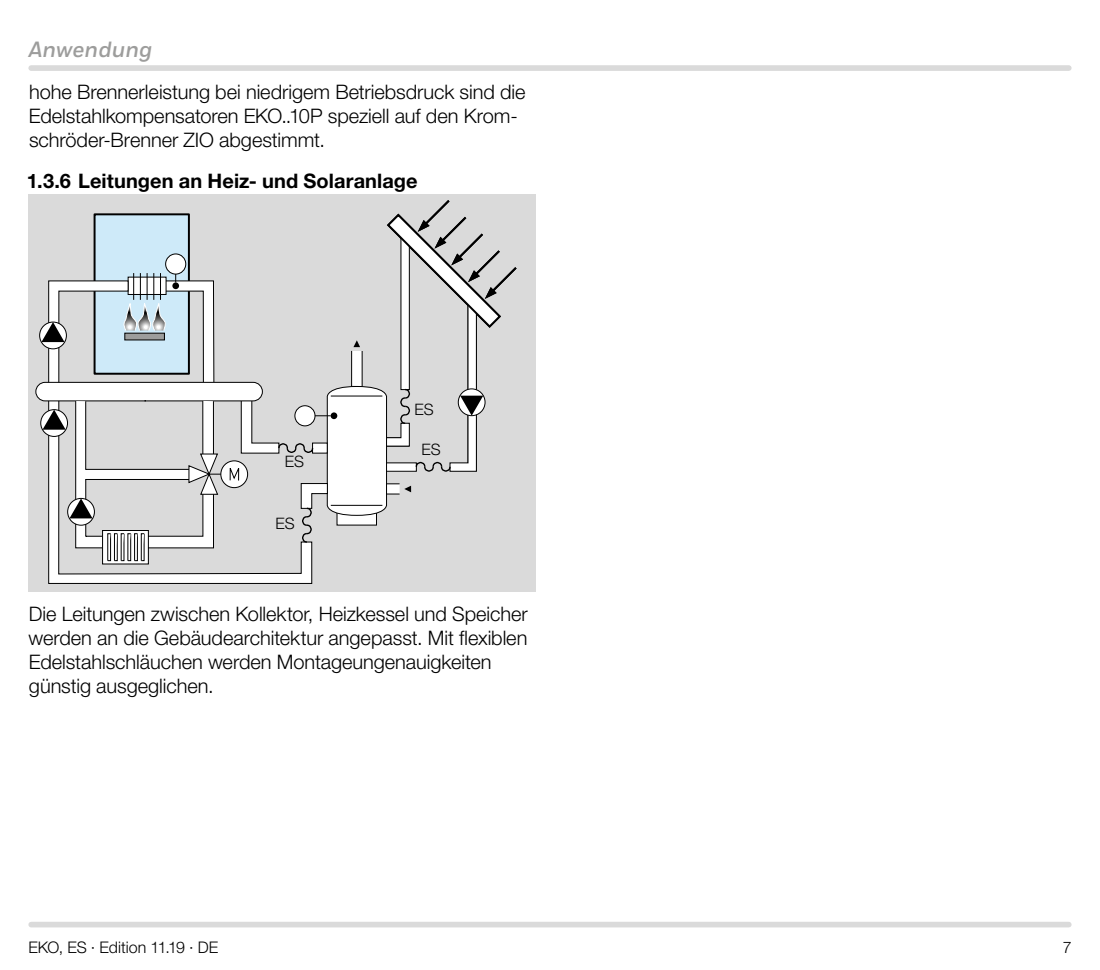
<style>
.page{position:relative;width:1100px;height:970px;background:#fff}
.page>*{position:absolute;margin:0;border:0;box-sizing:border-box;transform-origin:0 0}
.t1{font:italic 700 22px "Honeywell Sans";color:#9d9d9c}
.t2{font:300 20px/24px "Helvetica Neue LT Pro";letter-spacing:-.005em;color:#000}
.t3{font:700 20px "Helvetica Neue LT Pro";letter-spacing:.005em;color:#000}
.t4{font:300 16px "Helvetica Neue LT Pro";letter-spacing:-.005em;color:#000}
.t5{font:300 15.8px "Helvetica Neue LT Pro";color:#000}
</style>
<div class="page">
<div style="left:31px;top:921px;width:1038px;height:6px;background:#dadada"></div>
<div style="left:31px;top:65px;width:1038px;height:6px;background:#dadada"></div>
<div style="left:28px;top:194px;width:508px;height:397px;background:#dadada"></div>
<div style="left:95px;top:214px;width:94px;height:160px;background:#ceeaf9"></div>
<div style="left:94px;top:213px;width:96px;height:162px;border:2px solid #000"></div>
<div style="left:166px;top:254px;width:20px;height:20px;background:#fff;border-radius:50%"></div>
<div style="left:165px;top:253px;width:21px;height:21px;border:1px solid #000;border-radius:50%"></div>
<svg style="left:127px;top:273px;width:63px;height:7px"></svg>
<svg style="left:48px;top:280px;width:265px;height:304px"></svg>
<svg style="left:40px;top:322px;width:26px;height:27px"></svg>
<div style="left:39px;top:321px;width:28px;height:28px;border:1px solid #000;border-radius:50%"></div>
<svg style="left:41px;top:322px;width:24px;height:20px"></svg>
<div style="left:36px;top:382px;width:226px;height:19px;background:#fff;border-radius:9px"></div>
<div style="left:35px;top:382px;width:228px;height:19px;border:1px solid #000;border-radius:9px"></div>
<div style="left:221px;top:461px;width:27px;height:26px;background:#fff;border-radius:50%"></div>
<div style="left:220px;top:460px;width:28px;height:28px;border:1px solid #000;border-radius:50%"></div>
<svg style="left:41px;top:409px;width:27px;height:27px"></svg>
<div style="left:40px;top:409px;width:28px;height:28px;border:1px solid #000;border-radius:50%"></div>
<svg style="left:104px;top:561px;width:43px;height:1px"></svg>
<svg style="left:43px;top:400px;width:178px;height:161px"></svg>
<svg style="left:229px;top:200px;width:288px;height:343px"></svg>
<p class="t1" style="left:28px;top:36px;width:126px">Anwendung</p>
<p class="t2" style="left:29px;top:80px;width:498px">hohe Brennerleistung bei niedrigem Betriebsdruck sind die<br>Edelstahlkompensatoren EKO..10P speziell auf den Krom&shy;schröder-Brenner ZIO abgestimmt.</p>
<p class="t3" style="left:27px;top:169px;width:392px">1.3.6 Leitungen an Heiz- und Solaranlage</p>
<p class="t5" style="left:285px;top:452px;width:21px">ES</p>
<p class="t5" style="left:276px;top:514px;width:21px">ES</p>
<p class="t5" style="left:415px;top:399px;width:21px">ES</p>
<p class="t5" style="left:421px;top:439px;width:21px">ES</p>
<p class="t2" style="left:29px;top:601px;width:501px">Die Leitungen zwischen Kollektor, Heizkessel und Speicher werden an die Gebäudearchitektur angepasst. Mit flexiblen Edelstahlschläuchen werden Montageungenauigkeiten günstig ausgeglichen.</p>
<p class="t4" style="left:28px;top:937px;width:191px">EKO, ES · Edition 11.19 · DE</p>
<p class="t4" style="left:1063px;top:937px;width:10px">7</p>
</div>
